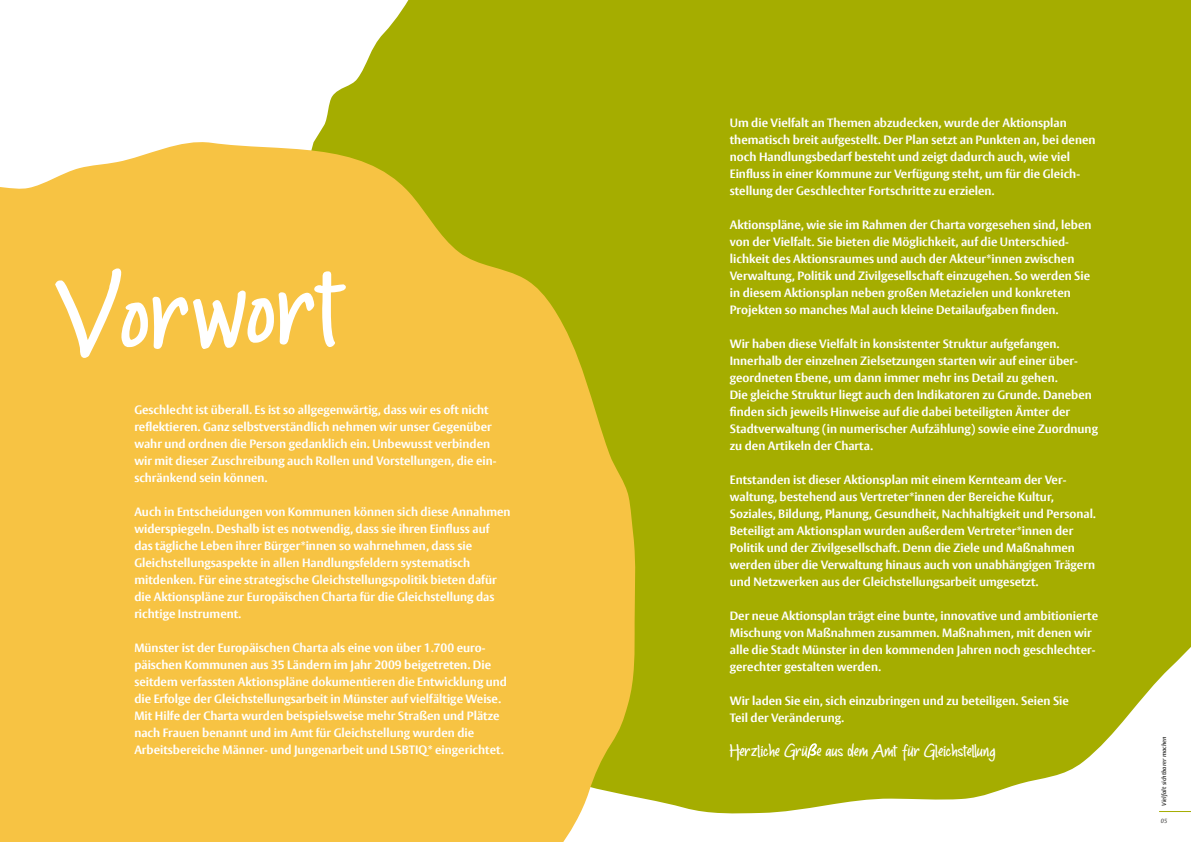
<style>
.page{position:relative;width:1191px;height:842px;background:#fff}
.page>*{position:absolute;margin:0;border:0;box-sizing:border-box;transform-origin:0 0}
.t1{font:110px "Goodmarker";color:#fff}
.t2{font:17px "Goodmarker";color:#fff}
.t3{font:700 12px/17px "Vesta Pro";color:#fff}
.t4{font:italic 700 6px "Vesta Pro";letter-spacing:.01em;color:#3b3b3a}
.t5{font:italic 6px "Vesta Pro";color:#3b3b3a}
.s1{font-family:"Geshana";font-size:22px}
</style>
<div class="page">
<div style="left:316px;top:0;width:875px;height:814px;background:#a5ad00"></div>
<svg style="left:0;top:138px;width:636px;height:704px;background:#efc240"></svg>
<h1 class="t1" style="left:59px;top:255px;width:287px;rotate:-2deg">Vorwort</h1>
<p class="t3" style="left:134px;top:401px;width:364px">Geschlecht ist überall. Es ist so allgegenwärtig, dass wir es oft nicht reflektieren. Ganz selbstverständlich nehmen wir unser Gegenüber wahr und ordnen die Person gedanklich ein. Unbewusst verbinden wir mit dieser Zuschreibung auch Rollen und Vorstellungen, die ein&shy;schränkend sein können.</p>
<p class="t3" style="left:134px;top:503px;width:378px">Auch in Entscheidungen von Kommunen können sich diese Annahmen widerspiegeln. Deshalb ist es notwendig, dass sie ihren Einfluss auf das tägliche Leben ihrer Bürger*innen so wahrnehmen, dass sie Gleichstellungsaspekte in allen Handlungsfeldern systematisch mitdenken. Für eine strategische Gleichstellungspolitik bieten dafür die Aktionspläne zur Europäischen Charta für die Gleichstellung das richtige Instrument.</p>
<p class="t3" style="left:134px;top:639px;width:374px">Münster ist der Europäischen Charta als eine von über 1.700 euro&shy;päischen Kommunen aus 35 Ländern im Jahr 2009 beigetreten. Die seitdem verfassten Aktionspläne dokumentieren die Entwicklung und die Erfolge der Gleichstellungsarbeit in Münster auf vielfältige Weise.<br>Mit Hilfe der Charta wurden beispielsweise mehr Straßen und Plätze nach Frauen benannt und im Amt für Gleichstellung wurden die Arbeitsbereiche Männer- und Jungenarbeit und LSBTIQ* eingerichtet.</p>
<p class="t3" style="left:730px;top:114px;width:367px">Um die Vielfalt an Themen abzudecken, wurde der Aktionsplan thematisch breit aufgestellt. Der Plan setzt an Punkten an, bei denen noch Handlungsbedarf besteht und zeigt dadurch auch, wie viel Einfluss in einer Kommune zur Verfügung steht, um für die Gleich&shy;stellung der Geschlechter Fortschritte zu erzielen.</p>
<p class="t3" style="left:730px;top:216px;width:363px">Aktionspläne, wie sie im Rahmen der Charta vorgesehen sind, leben von der Vielfalt. Sie bieten die Möglichkeit, auf die Unterschied&shy;lichkeit des Aktionsraumes und auch der Akteur*innen zwischen Verwaltung, Politik und Zivilgesellschaft einzugehen. So werden Sie in diesem Aktionsplan neben großen Metazielen und konkreten Projekten so manches Mal auch kleine Detailaufgaben finden.</p>
<p class="t3" style="left:730px;top:335px;width:370px">Wir haben diese Vielfalt in konsistenter Struktur aufgefangen.<br>Innerhalb der einzelnen Zielsetzungen starten wir auf einer über&shy;geordneten Ebene, um dann immer mehr ins Detail zu gehen.<br>Die gleiche Struktur liegt auch den Indikatoren zu Grunde. Daneben finden sich jeweils Hinweise auf die dabei beteiligten Ämter der Stadtverwaltung (in numerischer Aufzählung) sowie eine Zuordnung zu den Artikeln der Charta.</p>
<p class="t3" style="left:730px;top:471px;width:368px">Entstanden ist dieser Aktionsplan mit einem Kernteam der Ver&shy;waltung, bestehend aus Vertreter*innen der Bereiche Kultur, Soziales, Bildung, Planung, Gesundheit, Nachhaltigkeit und Personal.<br>Beteiligt am Aktionsplan wurden außerdem Vertreter*innen der Politik und der Zivilgesellschaft. Denn die Ziele und Maßnahmen werden über die Verwaltung hinaus auch von unabhängigen Trägern und Netzwerken aus der Gleichstellungsarbeit umgesetzt.</p>
<p class="t3" style="left:730px;top:607px;width:370px">Der neue Aktionsplan trägt eine bunte, innovative und ambitionierte Mischung von Maßnahmen zusammen. Maßnahmen, mit denen wir alle die Stadt Münster in den kommenden Jahren noch geschlechter&shy;gerechter gestalten werden.</p>
<p class="t3" style="left:730px;top:692px;width:341px">Wir laden Sie ein, sich einzubringen und zu beteiligen. Seien Sie<br>Teil der Veränderung.</p>
<h2 class="t2" style="left:730px;top:741px;width:267px">Herzliche Grü<span class="s1">ß</span>e aus dem Amt für Gleichstellung</h2>
<p class="t4" style="left:1160px;top:806px;width:71px;rotate:-90deg">Vielfalt sichtbarer machen</p>
<p class="t5" style="left:1160px;top:817px;width:8px">05</p>
</div>
